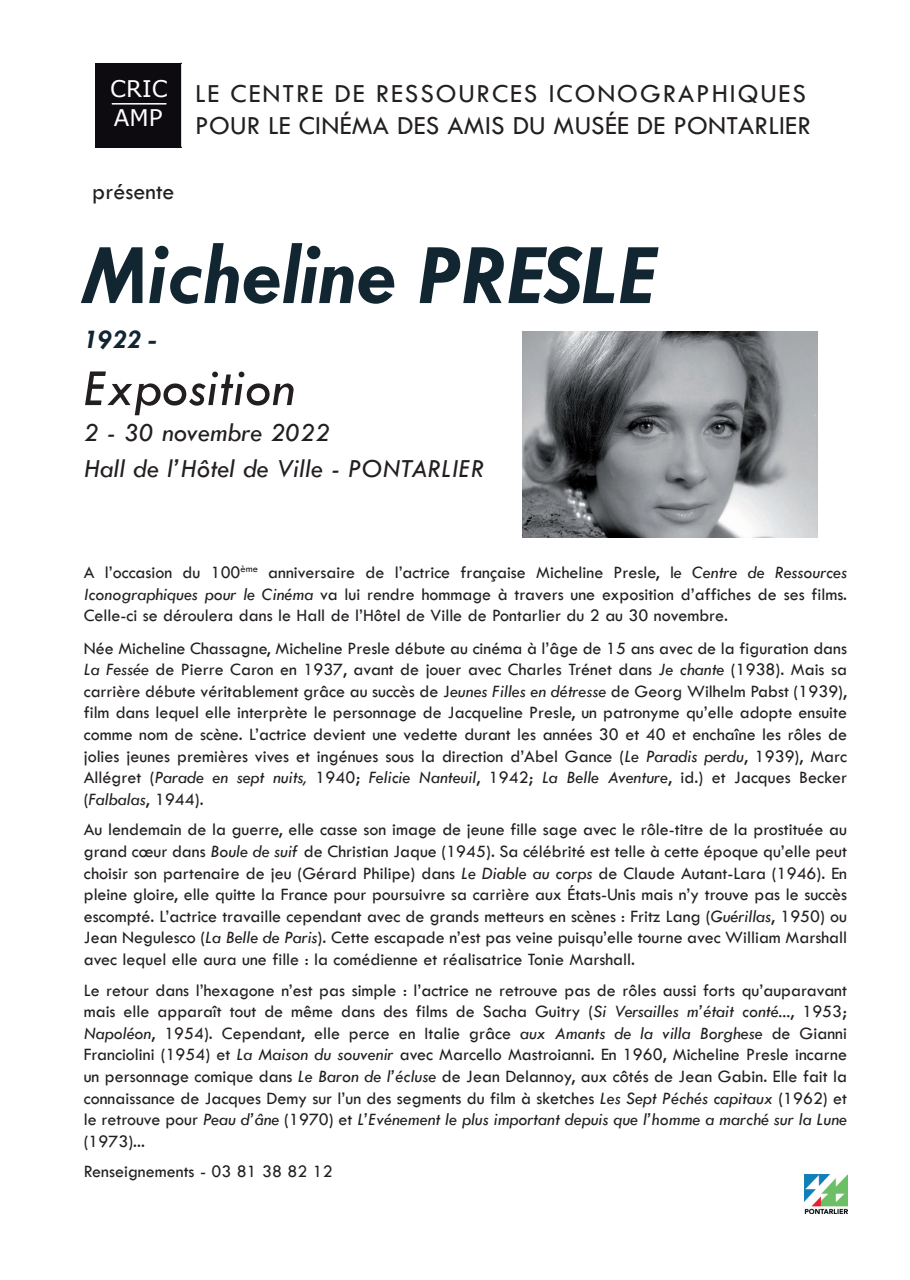
<style>
.page{position:relative;width:910px;height:1280px;background:#fff}
.page>*{position:absolute;margin:0;border:0;box-sizing:border-box;transform-origin:0 0}
.t1{font:italic 700 87px "Tw Cen";color:#122632}
.t2{font:italic 54px "Tw Cen";color:#231f20}
.t3{font:27px/32.4px "Tw Cen";letter-spacing:.07em;color:#231f20}
.t4{font:italic 27px/36px "Tw Cen";color:#231f20}
.t5{font:italic 700 27px "Tw Cen";color:#122632}
.t6{font:24px "Tw Cen";color:#231f20}
.t7{font:22.95px/29.2px "Verdana";color:#fff}
.t8{font:18px/21.6px "Tw Cen";color:#231f20;text-align:justify}
.t9{font:7.5px/9px "Verdana";color:#000}
.t10{font:7.5px/9px "Verdana";letter-spacing:-.025em;color:#000}
.s1{font-style:italic}
</style>
<div class="page">
<img style="left:523px;top:332px;width:294px;height:206px">
<div style="left:95px;top:63px;width:86px;height:85px;background:#0e0b10"></div>
<hr style="left:112px;top:103px;width:54px;height:2px;background:#fff">
<svg style="left:805px;top:1213px;width:42px;height:1px"></svg>
<img style="left:805px;top:1175px;width:42px;height:38px">
<p class="t7" style="left:110px;top:74px;width:59px">CRIC<br>AMP</p>
<p class="t9" style="left:184px;top:78px;width:78px">CENTRE DE<br>RESSOURCES<br>ICONOGRAPHIQUES</p>
<h3 class="t3" style="left:195px;top:77px;width:617px">LE CENTRE DE RESSOURCES ICONOGRAPHIQUES<br>POUR LE CINÉMA DES AMIS DU MUSÉE DE PONTARLIER</h3>
<p class="t10" style="left:184px;top:114px;width:79px">DES AMIS DU MUSÉE<br>DE PONTARLIER</p>
<h3 class="t6" style="left:92px;top:177px;width:84px">présente</h3>
<h1 class="t1" style="left:84px;top:223px;width:574px">Micheline PRESLE</h1>
<h3 class="t5" style="left:84px;top:323px;width:74px">1922 -</h3>
<h2 class="t2" style="left:84px;top:356px;width:213px">Exposition</h2>
<h3 class="t4" style="left:84px;top:414px;width:402px">2 - 30 novembre 2022<br>Hall de l’Hôtel de Ville - PONTARLIER</h3>
<p class="t8" style="left:84px;top:561px;width:765px">A l’occasion du 100<sup>ème</sup> anniversaire de l’actrice française Micheline Presle, l<span class="s1">e Centre de Ressources Iconographiques pour le Cinéma</span> va lui rendre hommage à travers une exposition d’affiches de ses films.<br>Celle-ci se déroulera dans le Hall de l’Hôtel de Ville de Pontarlier du 2 au 30 novembre.</p>
<p class="t8" style="left:84px;top:637px;width:765px">Née Micheline Chassagne, Micheline Presle débute au cinéma à l’âge de 15 ans avec de la figuration dans <span class="s1">La Fessée</span> de Pierre Caron en 1937, avant de jouer avec Charles Trénet dans <span class="s1">Je chante</span> (1938). Mais sa carrière débute véritablement grâce au succès de J<span class="s1">eunes Filles en détresse</span> de Georg Wilhelm Pabst (1939), film dans lequel elle interprète le personnage de Jacqueline Presle, un patronyme qu’elle adopte ensuite comme nom de scène. L’actrice devient une vedette durant les années 30 et 40 et enchaîne les rôles de jolies jeunes premières vives et ingénues sous la direction d’Abel Gance (<span class="s1">Le Paradis perdu</span>, 1939), Marc Allégret (<span class="s1">Parade en sept nuits,</span> 1940; <span class="s1">Felicie Nanteuil</span>, 1942; <span class="s1">La Belle Aventure</span>, id.) et Jacques Becker (<span class="s1">Falbalas</span>, 1944).</p>
<p class="t8" style="left:84px;top:819px;width:765px">Au lendemain de la guerre, elle casse son image de jeune fille sage avec le rôle-titre de la prostituée au grand cœur dans <span class="s1">Boule de suif</span> de Christian Jaque (1945). Sa célébrité est telle à cette époque qu’elle peut choisir son partenaire de jeu (Gérard Philipe) dans <span class="s1">Le Diable au corps</span> de Claude Autant-Lara (1946). En pleine gloire, elle quitte la France pour poursuivre sa carrière aux États-Unis mais n’y trouve pas le succès escompté. L’actrice travaille cependant avec de grands metteurs en scènes : Fritz Lang (<span class="s1">Guérillas</span>, 1950) ou Jean Negulesco (<span class="s1">La Belle de Paris</span>). Cette escapade n’est pas veine puisqu’elle tourne avec William Marshall avec lequel elle aura une fille : la comédienne et réalisatrice Tonie Marshall.</p>
<p class="t8" style="left:84px;top:979px;width:765px">Le retour dans l’hexagone n’est pas simple : l’actrice ne retrouve pas de rôles aussi forts qu’auparavant mais elle apparaît tout de même dans des films de Sacha Guitry (<span class="s1">Si Versailles m’était conté...</span>, 1953; <span class="s1">Napoléon</span>, 1954). Cependant, elle perce en Italie grâce <span class="s1">aux Amants de la villa Borghese</span> de Gianni Franciolini (1954) et <span class="s1">La Maison du souvenir</span> avec Marcello Mastroianni. En 1960, Micheline Presle incarne un personnage comique dans <span class="s1">Le Baron de l’écluse</span> de Jean Delannoy, aux côtés de Jean Gabin. Elle fait la connaissance de Jacques Demy sur l’un des segments du film à sketches <span class="s1">Les Sept Péchés capitaux</span> (1962) et le retrouve pour <span class="s1">Peau d’âne</span> (1970) et <span class="s1">L’Evénement le plus important depuis que l’homme a marché sur la Lune </span>(1973)...</p>
<p class="t8" style="left:84px;top:1161px;width:250px">Renseignements - 03 81 38 82 12</p>
</div>
